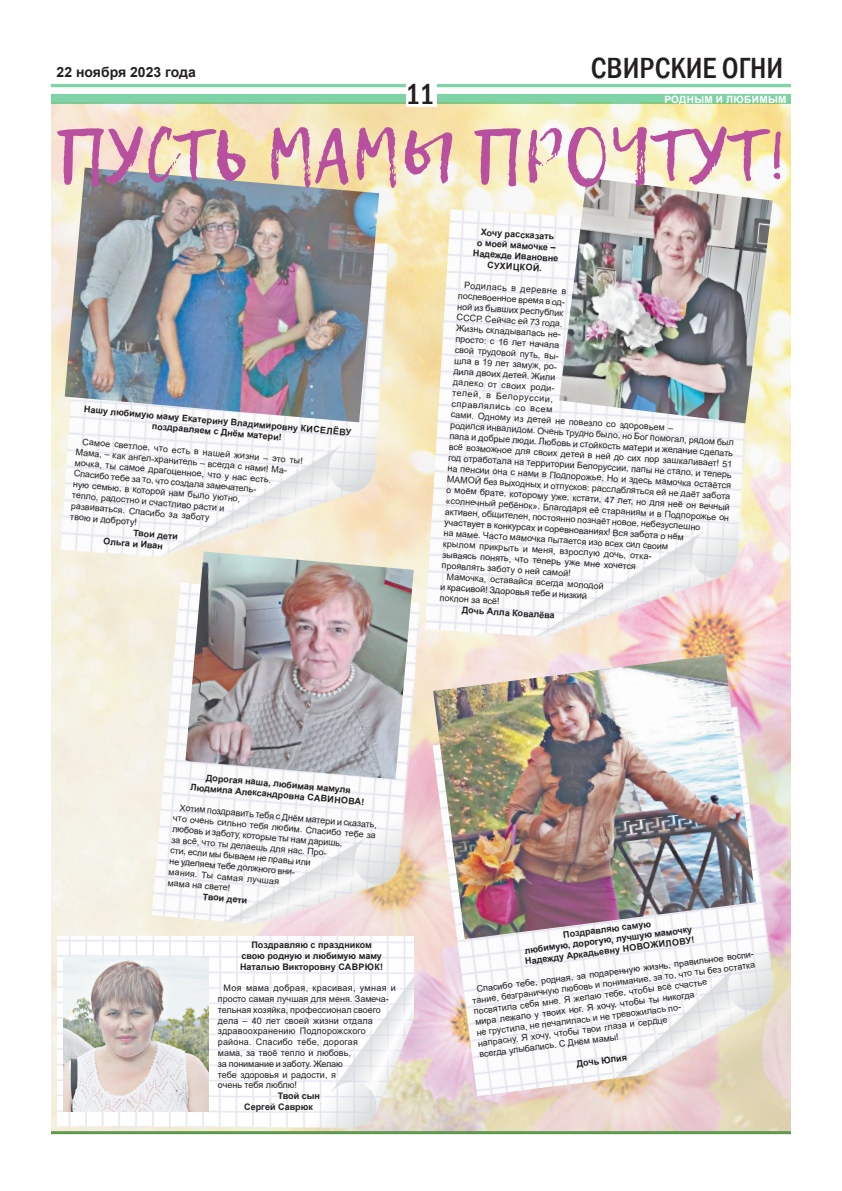
<style>
.page{position:relative;width:842px;height:1191px;background:#fff}
.page>*{position:absolute;margin:0;border:0;box-sizing:border-box;transform-origin:0 0}
.Основной_заголовок{font:67px "Lemon Tuesday";color:#b9509f}
.Основной_текст{font:500 condensed 30px "Franklin Gothic";color:#231f20}
.Основной_текст-2{font:700 14px "Arial";color:#231f20}
.Основной_текст-3{font:700 10px "Arial";letter-spacing:.035em;color:#fff}
.Основной_текст-4{font:9px/10.8px "Arial";color:#231f20}
.Основной_текст-5{font:700 9px "Arial";color:#231f20}
.Подпись{font:700 9px "Arial";color:#231f20}
</style>
<div class="page">
<img style="left:51px;top:104px;width:740px;height:1027px">
<hr style="left:51px;top:84px;width:740px;height:3px;background:#00a54f">
<svg style="left:51px;top:94px;width:740px;height:10px;fill:#80d2a7"></svg>
<div style="left:406px;top:83px;width:31px;height:24px;background:#fff"></div>
<hr style="left:51px;top:1131px;width:740px;height:3px;background:#5d9a4e">
<img style="left:60px;top:223px;width:331px;height:350px">
<img style="left:65px;top:167px;width:314px;height:255px">
<svg style="left:157px;top:444px;width:178px;height:110px"></svg>
<img style="left:425px;top:209px;width:334px;height:439px">
<img style="left:559px;top:178px;width:214px;height:245px">
<svg style="left:531px;top:525px;width:178px;height:110px"></svg>
<img style="left:57px;top:936px;width:357px;height:191px">
<img style="left:63px;top:956px;width:146px;height:155px">
<svg style="left:309px;top:981px;width:95px;height:135px"></svg>
<img style="left:152px;top:582px;width:271px;height:354px">
<img style="left:185px;top:551px;width:229px;height:228px">
<svg style="left:221px;top:840px;width:132px;height:80px"></svg>
<img style="left:432px;top:706px;width:351px;height:390px">
<img style="left:433px;top:654px;width:323px;height:285px">
<svg style="left:610px;top:971px;width:113px;height:106px"></svg>
<p class="Основной_текст-2" style="left:57px;top:62px;width:141px">22 ноября 2023 года</p>
<p class="Основной_текст" style="left:591px;top:48px;width:194px">СВИРСКИЕ ОГНИ</p>
<p class="Основной_текст" style="left:405px;top:74px;width:31px">11</p>
<p class="Основной_текст-3" style="left:664px;top:92px;width:124px">РОДНЫМ И ЛЮБИМЫМ</p>
<p class="Основной_заголовок" style="left:57px;top:116px;width:732px">ПУСТЬ МАМЫ ПРОЧТУТ!</p>
<p class="Основной_текст-5" style="left:85px;top:403px;width:270px;rotate:5deg">Нашу любимую маму Екатерину Владимировну КИСЕЛЁВУ</p>
<p class="Основной_текст-5" style="left:152px;top:419px;width:132px;rotate:5deg">поздравляем с Днём матери!</p>
<p class="Основной_текст-4" style="left:77px;top:435px;width:228px;text-indent:6px;rotate:5deg">Самое светлое, что есть в нашей жизни – это ты!<br>Мама, – как ангел-хранитель – всегда с нами! Ма&shy;мочка, ты самое драгоценное, что у нас есть.<br>Спасибо тебе за то, что создала замечатель-<br>ную семью, в которой нам было уютно,<br>тепло, радостно и счастливо расти и<br>развиваться. Спасибо за заботу<br>твою и доброту!</p>
<p class="Основной_текст-5" style="left:134px;top:526px;width:46px;rotate:5deg">Твои дети</p>
<p class="Основной_текст-5" style="left:104px;top:534px;width:61px;rotate:5deg">Ольга и Иван</p>
<p class="Основной_текст-5" style="left:481px;top:226px;width:75px;rotate:3deg">Хочу рассказать</p>
<p class="Основной_текст-5" style="left:477px;top:237px;width:80px;rotate:3deg">о моей мамочке –</p>
<p class="Основной_текст-5" style="left:473px;top:247px;width:87px;rotate:3deg">Надежде Ивановне</p>
<p class="Основной_текст-5" style="left:487px;top:259px;width:56px;rotate:3deg">СУХИЦКОЙ.</p>
<p class="Основной_текст-4" style="left:457px;top:280px;width:287px;text-indent:8px;rotate:3deg">Родилась в деревне в<br>послевоенное время в од-<br>ной из бывших республик<br>СССР. Сейчас ей 73 года.<br>Жизнь складывалась не-<br>просто: с 16 лет начала<br>свой трудовой путь, вы-<br>шла в 19 лет замуж, ро-<br>дила двоих детей. Жили<br>далеко от своих роди-<br>телей, в Белоруссии,<br>справлялись со всем<br>сами. Одному из детей не повезло со здоровьем –<br>родился инвалидом. Очень трудно было, но Бог помогал, рядом был папа и добрые люди. Любовь и стойкость матери и желание сделать всё возможное для своих детей в ней до сих пор зашкаливает! 51 год отработала на территории Белоруссии, папы не стало, и теперь на пенсии она с нами в Подпорожье. Но и здесь мамочка остаётся МАМОЙ без выходных и отпусков: расслабляться ей не даёт забота о моём брате, которому уже, кстати, 47 лет, но для неё он вечный «солнечный ребёнок». Благодаря её стараниям и в Подпорожье он активен, общителен, постоянно познаёт новое, небезуспешно участвует в конкурсах и соревнованиях! Вся забота о нём<br>на маме. Часто мамочка пытается изо всех сил своим<br>крылом прикрыть и меня, взрослую дочь, отка-<br>зываясь понять, что теперь уже мне хочется<br>проявлять заботу о ней самой!</p>
<p class="Основной_текст-4" style="left:441px;top:571px;width:165px;text-indent:6px;rotate:3deg">Мамочка, оставайся всегда молодой и красивой! Здоровья тебе и низкий поклон за всё!</p>
<p class="Подпись" style="left:462px;top:604px;width:95px;rotate:3deg">Дочь Алла Ковалёва</p>
<p class="Основной_текст-5" style="left:207px;top:771px;width:147px;rotate:5deg">Дорогая наша, любимая мамуля</p>
<p class="Основной_текст-5" style="left:191px;top:780px;width:176px;rotate:5deg">Людмила Александровна САВИНОВА!</p>
<p class="Основной_текст-4" style="left:175px;top:801px;width:205px;text-indent:6px;rotate:5deg">Хотим поздравить тебя с Днём матери и сказать, что очень сильно тебя любим. Спасибо тебе за любовь и заботу, которые ты нам даришь,<br>за всё, что ты делаешь для нас. Про-<br>сти, если мы бываем не правы или<br>не уделяем тебе должного вни-<br>мания. Ты самая лучшая<br>мама на свете!</p>
<p class="Подпись" style="left:203px;top:890px;width:46px;rotate:5deg">Твои дети</p>
<p class="Основной_текст-5" style="left:251px;top:938px;width:122px">Поздравляю с праздником</p>
<p class="Основной_текст-5" style="left:241px;top:949px;width:142px">свою родную и любимую маму</p>
<p class="Основной_текст-5" style="left:240px;top:960px;width:145px">Наталью Викторовну САВРЮК!</p>
<p class="Основной_текст-4" style="left:218px;top:982px;width:180px;text-indent:6px">Моя мама добрая, красивая, умная и просто самая лучшая для меня. Замеча&shy;тельная хозяйка, профессионал своего дела – 40 лет своей жизни отдала здравоохранению Подпорожского района. Спасибо тебе, дорогая<br>мама, за твоё тепло и любовь,<br>за понимание и заботу. Желаю<br>тебе здоровья и радости, я<br>очень тебя люблю!</p>
<p class="Основной_текст-5" style="left:278px;top:1089px;width:44px">Твой сын</p>
<p class="Основной_текст-5" style="left:244px;top:1100px;width:70px">Сергей Саврюк</p>
<p class="Основной_текст-5" style="left:562px;top:928px;width:90px;rotate:-7deg">Поздравляю самую</p>
<p class="Основной_текст-5" style="left:524px;top:943px;width:170px;rotate:-7deg">любимую, дорогую, лучшую мамочку</p>
<p class="Основной_текст-5" style="left:524px;top:954px;width:172px;rotate:-7deg">Надежду Аркадьевну НОВОЖИЛОВУ!</p>
<p class="Основной_текст-4" style="left:470px;top:983px;width:288px;text-indent:6px;rotate:-7deg">Спасибо тебе, родная, за подаренную жизнь, правильное воспи&shy;тание, безграничную любовь и понимание, за то, что ты без остатка посвятила себя мне. Я желаю тебе, чтобы всё счастье<br>мира лежало у твоих ног. Я хочу, чтобы ты никогда<br>не грустила, не печалилась и не тревожилась по-<br>напрасну. Я хочу, чтобы твои глаза и сердце<br>всегда улыбались. С Днём мамы!</p>
<p class="Подпись" style="left:576px;top:1057px;width:52px;rotate:-7deg">Дочь Юлия</p>
</div>
